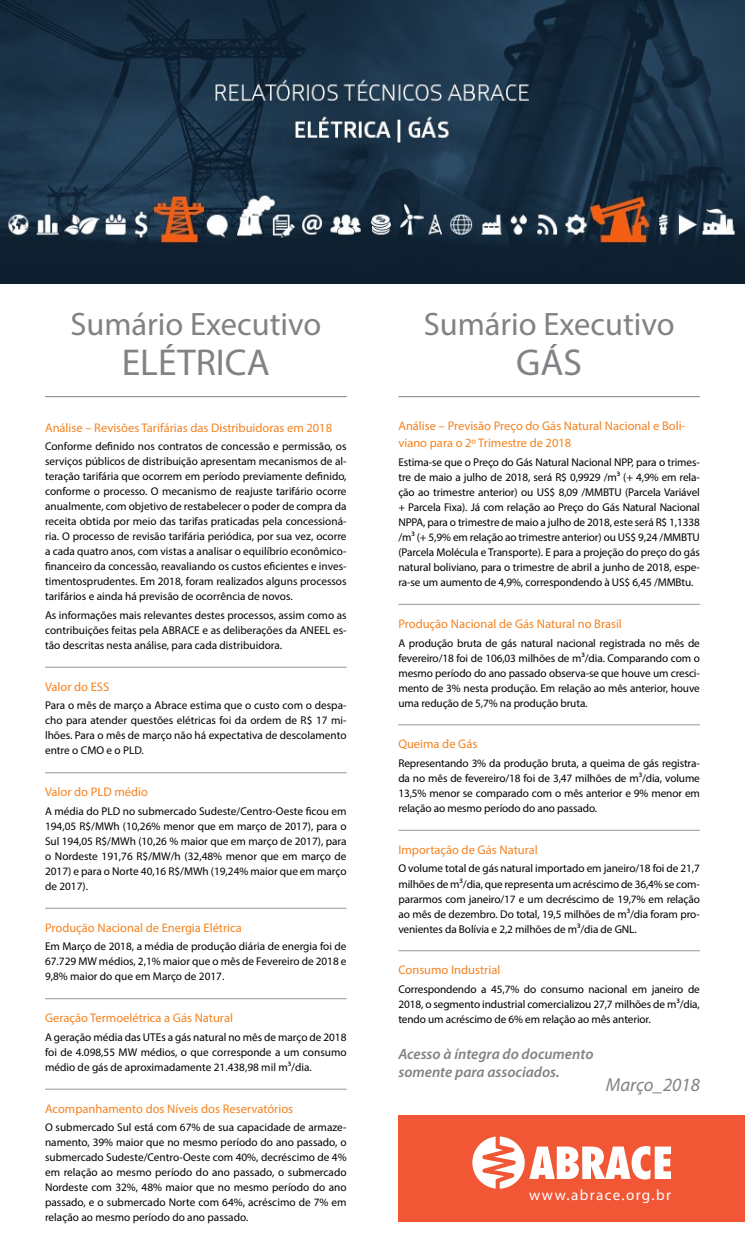
<style>
.page{position:relative;width:745px;height:1255px;background:#fff}
.page>*{position:absolute;margin:0;border:0;box-sizing:border-box;transform-origin:0 0}
.t1{font:37.5px "Myriad Pro";color:#808285}
.t2{font:32.5px "Myriad Pro";color:#808285}
.t3{font:italic 18.75px "Myriad Pro";color:#808285}
.t4{font:15.12px "Myriad Pro";letter-spacing:.09em;color:#fff}
.t5{font:italic 600 15px/18px "Myriad Pro";color:#808285}
.t6{font:12.5px/17.5px "Myriad Pro";color:#f58220}
.t7{font:11.25px/15px "Myriad Pro";color:#000;text-align:justify}
</style>
<div class="page">
<img style="left:0;top:0;width:744px;height:283px">
<hr style="left:398px;top:604px;width:301px;height:1px;background:#939598">
<hr style="left:398px;top:724px;width:301px;height:1px;background:#939598">
<hr style="left:398px;top:830px;width:301px;height:1px;background:#939598">
<hr style="left:398px;top:950px;width:301px;height:1px;background:#939598">
<hr style="left:45px;top:396px;width:301px;height:1px;background:#808285">
<hr style="left:398px;top:396px;width:301px;height:1px;background:#808285">
<div style="left:398px;top:1114px;width:346px;height:107px;background:#f15635"></div>
<svg style="left:472px;top:1136px;width:198px;height:52px"></svg>
<hr style="left:45px;top:667px;width:301px;height:1px;background:#939598">
<hr style="left:45px;top:772px;width:301px;height:1px;background:#939598">
<hr style="left:45px;top:907px;width:301px;height:1px;background:#939598">
<hr style="left:45px;top:998px;width:301px;height:1px;background:#939598">
<hr style="left:45px;top:1088px;width:301px;height:1px;background:#939598">
<h2 class="t2" style="left:70px;top:304px;width:252px">Sumário Executivo</h2>
<h1 class="t1" style="left:122px;top:339px;width:149px">ELÉTRICA</h1>
<p class="t6" style="left:45px;top:418px;width:288px">Análise – Revisões Tarifárias das Distribuidoras em 2018</p>
<p class="t7" style="left:45px;top:439px;width:303px">Conforme definido nos contratos de concessão e permissão, os serviços públicos de distribuição apresentam mecanismos de al&shy;teração tarifária que ocorrem em período previamente definido, conforme o processo. O mecanismo de reajuste tarifário ocorre anualmente, com objetivo de restabelecer o poder de compra da receita obtida por meio das tarifas praticadas pela concessioná&shy;ria. O processo de revisão tarifária periódica, por sua vez, ocorre a cada quatro anos, com vistas a analisar o equilíbrio econômico&shy;financeiro da concessão, reavaliando os custos eficientes e inves&shy;timentosprudentes. Em 2018, foram realizados alguns processos tarifários e ainda há previsão de ocorrência de novos.</p>
<p class="t7" style="left:45px;top:607px;width:303px">As informações mais relevantes destes processos, assim como as contribuições feitas pela ABRACE e as deliberações da ANEEL es&shy;tão descritas nesta análise, para cada distribuidora.</p>
<p class="t6" style="left:45px;top:677px;width:66px">Valor do ESS</p>
<p class="t7" style="left:45px;top:698px;width:303px">Para o mês de março a Abrace estima que o custo com o despa&shy;cho para atender questões elétricas foi da ordem de R$ 17 mi&shy;lhões. Para o mês de março não há expectativa de descolamento entre o CMO e o PLD.</p>
<p class="t6" style="left:45px;top:783px;width:104px">Valor do PLD médio</p>
<p class="t7" style="left:45px;top:803px;width:303px">A média do PLD no submercado Sudeste/Centro-Oeste ficou em 194,05 R$/MWh (10,26% menor que em março de 2017), para o Sul 194,05 R$/MWh (10,26 % maior que em março de 2017), para o Nordeste 191,76 R$/MW/h (32,48% menor que em março de 2017) e para o Norte 40,16 R$/MWh (19,24% maior que em março de 2017).</p>
<p class="t6" style="left:45px;top:918px;width:198px">Produção Nacional de Energia Elétrica</p>
<p class="t7" style="left:45px;top:938px;width:303px">Em Março de 2018, a média de produção diária de energia foi de 67.729 MW médios, 2,1% maior que o mês de Fevereiro de 2018 e 9,8% maior do que em Março de 2017.</p>
<p class="t6" style="left:45px;top:1009px;width:189px">Geração Termoelétrica a Gás Natural</p>
<p class="t7" style="left:45px;top:1029px;width:303px">A geração média das UTEs a gás natural no mês de março de 2018 foi de 4.098,55 MW médios, o que corresponde a um consumo médio de gás de aproximadamente 21.438,98 mil m³/dia.</p>
<p class="t6" style="left:45px;top:1099px;width:249px">Acompanhamento dos Níveis dos Reservatórios</p>
<p class="t7" style="left:45px;top:1119px;width:303px">O submercado Sul está com 67% de sua capacidade de armaze&shy;namento, 39% maior que no mesmo período do ano passado, o submercado Sudeste/Centro-Oeste com 40%, decréscimo de 4% em relação ao mesmo período do ano passado, o submercado Nordeste com 32%, 48% maior que no mesmo período do ano passado, e o submercado Norte com 64%, acréscimo de 7% em relação ao mesmo período do ano passado.</p>
<h2 class="t2" style="left:423px;top:304px;width:252px">Sumário Executivo</h2>
<h1 class="t1" style="left:516px;top:339px;width:67px">GÁS</h1>
<p class="t6" style="left:398px;top:417px;width:288px">Análise – Previsão Preço do Gás Natural Nacional e Boli&shy;viano para o 2º Trimestre de 2018</p>
<p class="t7" style="left:398px;top:454px;width:303px">Estima-se que o Preço do Gás Natural Nacional NPP, para o trimes&shy;tre de maio a julho de 2018, será R$ 0,9929 /m³ (+ 4,9% em rela&shy;ção ao trimestre anterior) ou US$ 8,09 /MMBTU (Parcela Variável + Parcela Fixa). Já com relação ao Preço do Gás Natural Nacional NPPA, para o trimestre de maio a julho de 2018, este será R$ 1,1338 /m³ (+ 5,9% em relação ao trimestre anterior) ou US$ 9,24 /MMBTU (Parcela Molécula e Transporte). E para a projeção do preço do gás natural boliviano, para o trimestre de abril a junho de 2018, espe&shy;ra-se um aumento de 4,9%, correspondendo à US$ 6,45 /MMBtu.</p>
<p class="t6" style="left:398px;top:614px;width:225px">Produção Nacional de Gás Natural no Brasil</p>
<p class="t7" style="left:398px;top:635px;width:303px">A produção bruta de gás natural nacional registrada no mês de fevereiro/18 foi de 106,03 milhões de m³/dia. Comparando com o mesmo período do ano passado observa-se que houve um cresci&shy;mento de 3% nesta produção. Em relação ao mês anterior, houve uma redução de 5,7% na produção bruta.</p>
<p class="t6" style="left:398px;top:735px;width:80px">Queima de Gás</p>
<p class="t7" style="left:398px;top:755px;width:303px">Representando 3% da produção bruta, a queima de gás registra&shy;da no mês de fevereiro/18 foi de 3,47 milhões de m³/dia, volume 13,5% menor se comparado com o mês anterior e 9% menor em relação ao mesmo período do ano passado.</p>
<p class="t6" style="left:398px;top:840px;width:141px">Importação de Gás Natural</p>
<p class="t7" style="left:398px;top:861px;width:303px">O volume total de gás natural importado em janeiro/18 foi de 21,7 milhões de m³/dia, que representa um acréscimo de 36,4% se com&shy;pararmos com janeiro/17 e um decréscimo de 19,7% em relação ao mês de dezembro. Do total, 19,5 milhões de m³/dia foram pro&shy;venientes da Bolívia e 2,2 milhões de m³/dia de GNL.</p>
<p class="t6" style="left:398px;top:961px;width:103px">Consumo Industrial</p>
<p class="t7" style="left:398px;top:981px;width:303px">Correspondendo a 45,7% do consumo nacional em janeiro de 2018, o segmento industrial comercializou 27,7 milhões de m³/dia, tendo um acréscimo de 6% em relação ao mês anterior.</p>
<h3 class="t5" style="left:398px;top:1044px;width:196px">Acesso à íntegra do documento somente para associados.</h3>
<h3 class="t3" style="left:605px;top:1072px;width:96px">Março_2018</h3>
<h3 class="t4" style="left:529px;top:1185px;width:143px">www.abrace.org.br</h3>
</div>
